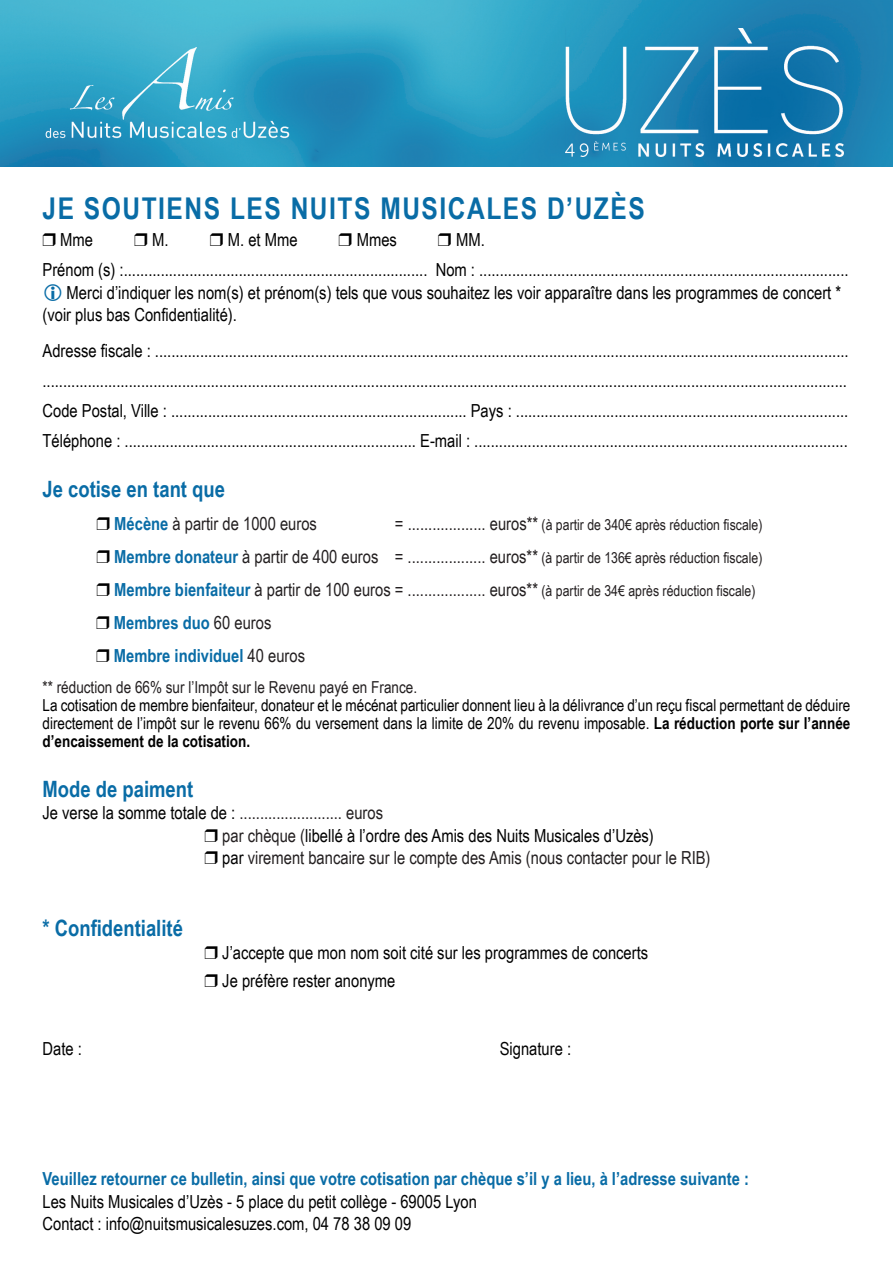
<style>
.page{position:relative;width:893px;height:1263px;background:#fff}
.page>*{position:absolute;margin:0;border:0;box-sizing:border-box;transform-origin:0 0}
.t1{font:700 30px "Arial Narrow";letter-spacing:.05em;color:#096ca6}
.t2{font:700 22.5px "Arial Narrow";color:#096ca6}
.t3{font:18px/30px "Arial Narrow";color:#000}
.t4{font:18px/33px "Arial Narrow";color:#231f20}
.t5{font:700 18px "Arial Narrow";color:#096ca6}
.t6{font:16.5px/18px "Arial Narrow";color:#000;text-align:justify}
.t7{font:16.5px "Arial Narrow";color:#231f20}
.t8{font:15px "Arial Narrow";color:#231f20}
.s1{font-weight:700;color:#096ca6}
.s2{font-size:18px}
.s3{font-size:15px}
.s4{font-weight:700}
.s5{color:#000}
</style>
<div class="page">
<img style="left:0;top:0;width:893px;height:167px">
<img style="left:42px;top:47px;width:252px;height:111px">
<img style="left:566px;top:29px;width:278px;height:127px">
<h1 class="t1" style="left:43px;top:191px;width:604px">Je soutiens Les nuits MusiCaLes d’uzès</h1>
<p class="t3" style="left:60px;top:225px;width:34px">Mme</p>
<p class="t3" style="left:152px;top:225px;width:18px">M.</p>
<p class="t3" style="left:228px;top:225px;width:71px">M. et Mme</p>
<p class="t3" style="left:357px;top:225px;width:42px">Mmes</p>
<p class="t3" style="left:43px;top:225px;width:808px;text-indent:414px">MM.<br>Prénom (s) :.......................................................................... Nom : ..........................................................................................</p>
<p class="t3" style="left:43px;top:281px;width:800px;line-height:22.5px;text-indent:24px">Merci d’indiquer les nom(s) et prénom(s) tels que vous souhaitez les voir apparaître dans les programmes de concert * (voir plus bas Confidentialité).</p>
<p class="t3" style="left:43px;top:336px;width:808px;text-align:justify">Adresse fiscale : ......................................................................................................................................................................... ....................................................................................................................................................................................................<br>Code Postal, Ville : ........................................................................ Pays : .................................................................................<br>Téléphone : ....................................................................... E-mail : ...........................................................................................</p>
<p class="t2" style="left:43px;top:476px;width:184px">Je cotise en tant que</p>
<p class="t4" style="left:114px;top:507px;width:204px"><span class="s1">Mécène</span> à partir de 1000 euros</p>
<p class="t8" style="left:395px;top:516px;width:369px"><span class="s2">= ................... euros**</span> (à partir de 340€ après réduction fiscale)</p>
<p class="t4" style="left:114px;top:540px;width:650px"><span class="s1">Membre donateur</span> à partir de 400 euros = ................... euros** <span class="s3">(à partir de 136€ après réduction fiscale)<br></span><span class="s1">Membre bienfaiteur</span> à partir de 100 euros = ................... euros** <span class="s3">(à partir de 34€ après réduction fiscale)<br></span><span class="s1">Membres duo</span> 60 euros<br><span class="s1">Membre individuel</span> 40 euros</p>
<p class="t7" style="left:43px;top:678px;width:376px">** réduction de 66% sur l’Impôt sur le Revenu payé en France.</p>
<p class="t6" style="left:43px;top:696px;width:809px">La cotisation de membre bienfaiteur, donateur et le mécénat particulier donnent lieu à la délivrance d’un reçu fiscal permettant de déduire directement de l’impôt sur le revenu 66% du versement dans la limite de 20% du revenu imposable. <span class="s4">La réduction porte sur l’année d’encaissement de la cotisation.</span></p>
<p class="t2" style="left:43px;top:776px;width:152px">Mode de paiment</p>
<p class="t4" style="left:222px;top:801px;width:490px;line-height:22.5px;text-indent:-180px"><span class="s5">Je verse la somme totale de :</span> ......................... euros<br>par chèque (<span class="s5">libellé à l’ordre des Amis des Nuits Musicales d’Uzès)<br>par</span> virement bancaire sur le compte des Amis (nous contacter pour le RIB)</p>
<p class="t2" style="left:43px;top:915px;width:142px">* Confidentialité</p>
<p class="t3" style="left:222px;top:938px;width:427px;line-height:28.5px">J’accepte que mon nom soit cité sur les programmes de concerts<br>Je préfère rester anonyme</p>
<p class="t3" style="left:43px;top:1033px;width:41px">Date :</p>
<p class="t3" style="left:500px;top:1033px;width:73px">Signature :</p>
<p class="t5" style="left:43px;top:1168px;width:708px">Veuillez retourner ce bulletin, ainsi que votre cotisation par chèque s’il y a lieu, à l’adresse suivante :</p>
<p class="t3" style="left:43px;top:1190px;width:436px;line-height:22.5px">Les Nuits Musicales d’Uzès - 5 place du petit collège - 69005 Lyon<br>Contact : info@nuitsmusicalesuzes.com, 04 78 38 09 09</p>
</div>
